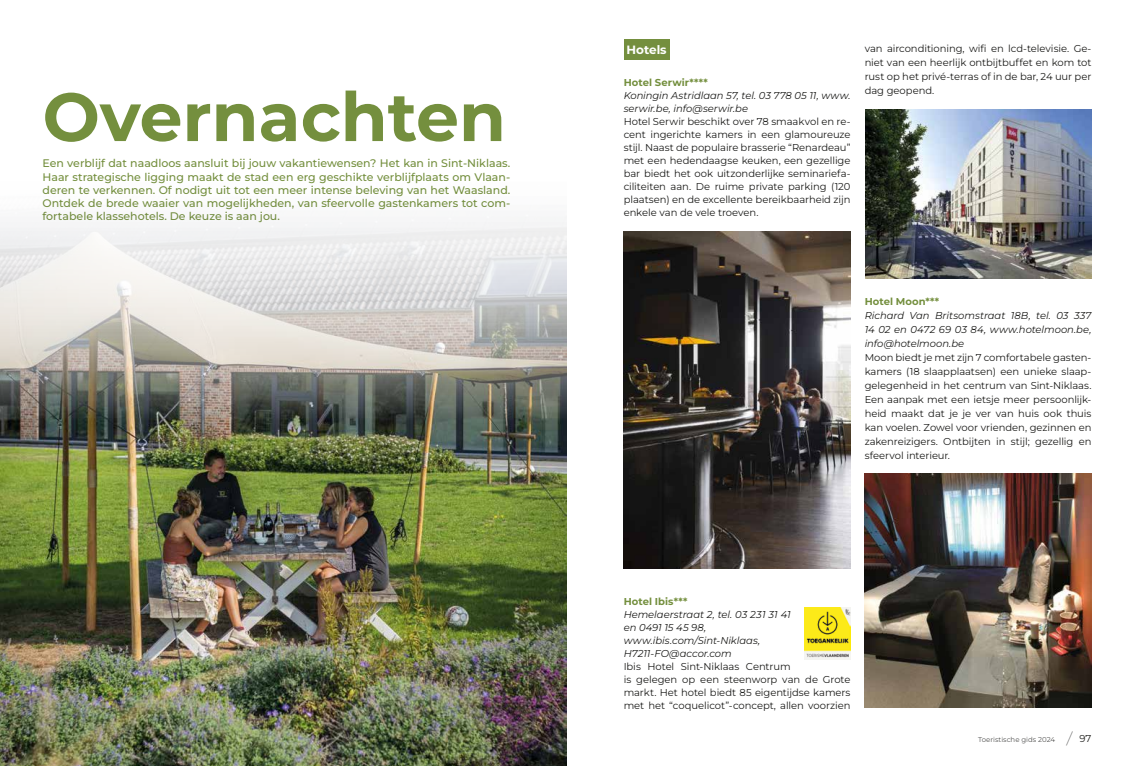
<style>
.page{position:relative;width:1134px;height:766px;background:#fff}
.page>*{position:absolute;margin:0;border:0;box-sizing:border-box;transform-origin:0 0}
.t1{font:700 68px "Montserrat";color:#748f3e}
.t2{font:700 12px "Montserrat";color:#fff}
.t3{font:500 11px/13.2px "Montserrat";color:#748f3e;text-align:justify}
.t4{font:10px/13px "Montserrat";letter-spacing:-.005em;color:#1d1d1b;text-align:justify}
.t5{font:italic 10px/13px "Montserrat";letter-spacing:-.005em;color:#1d1d1b}
.t6{font:700 10px "Montserrat";letter-spacing:.005em;color:#748f3e}
.t7{font:7px "Montserrat";color:#575756}
.s1{font-style:italic;font-size:15px}
.s2{font-size:10px;color:#1d1d1b}
</style>
<div class="page">
<img style="left:0;top:217px;width:567px;height:548px">
<div style="left:624px;top:40px;width:45px;height:20px;background:#748f3e"></div>
<img style="left:624px;top:232px;width:226px;height:336px">
<img style="left:866px;top:109px;width:225px;height:170px">
<img style="left:865px;top:473px;width:226px;height:234px">
<img style="left:805px;top:607px;width:45px;height:52px">
<h1 class="t1" style="left:43px;top:68px;width:465px">Overnachten</h1>
<p class="t3" style="left:43px;top:156px;width:469px">Een verblijf dat naadloos aansluit bij jouw vakantiewensen? Het kan in Sint-Niklaas.<br>Haar strategische ligging maakt de stad een erg geschikte verblijfplaats om Vlaan&shy;deren te verkennen. Of nodigt uit tot een meer intense beleving van het Waasland.<br>Ontdek de brede waaier van mogelijkheden, van sfeervolle gastenkamers tot com&shy;fortabele klassehotels. De keuze is aan jou.</p>
<p class="t2" style="left:626px;top:41px;width:42px">Hotels</p>
<p class="t6" style="left:624px;top:75px;width:86px">Hotel Serwir****</p>
<p class="t5" style="left:624px;top:88px;width:228px">Koningin Astridlaan 57, tel. 03 778 05 11, www. serwir.be, info@serwir.be</p>
<p class="t4" style="left:624px;top:114px;width:228px">Hotel Serwir beschikt over 78 smaakvol en re&shy;cent ingerichte kamers in een glamoureuze stijl. Naast de populaire brasserie “Renardeau” met een hedendaagse keuken, een gezellige bar biedt het ook uitzonderlijke seminariefa&shy;ciliteiten aan. De ruime private parking (120 plaatsen) en de excellente bereikbaarheid zijn enkele van de vele troeven.</p>
<p class="t4" style="left:865px;top:41px;width:228px;line-height:14.1px">van airconditioning, wifi en lcd-televisie. Ge&shy;niet van een heerlijk ontbijtbuffet en kom tot rust op het privé-terras of in de bar, 24 uur per dag geopend.</p>
<p class="t6" style="left:865px;top:294px;width:76px">Hotel Moon***</p>
<p class="t5" style="left:865px;top:308px;width:228px;line-height:14.1px;text-align:justify">Richard Van Britsomstraat 18B, tel. 03 337<br>14 02 en 0472 69 03 84, www.hotelmoon.be, info@hotelmoon.be</p>
<p class="t4" style="left:865px;top:350px;width:228px;line-height:14px">Moon biedt je met zijn 7 comfortabele gasten&shy;kamers (18 slaapplaatsen) een unieke slaap&shy;gelegenheid in het centrum van Sint-Niklaas.<br>Een aanpak met een ietsje meer persoonlijk&shy;heid maakt dat je je ver van huis ook thuis kan voelen. Zowel voor vrienden, gezinnen en zakenreizigers. Ontbijten in stijl; gezellig en sfeervol interieur.</p>
<p class="t6" style="left:624px;top:593px;width:65px">Hotel Ibis***</p>
<p class="t5" style="left:624px;top:607px;width:168px">Hemelaerstraat 2, tel. 03 231 31 41 en 0491 15 45 98, www.ibis.com/Sint-Niklaas,<br>H7211-FO@accor.com</p>
<p class="t4" style="left:624px;top:659px;width:228px;text-align:left">Ibis Hotel Sint-Niklaas Centrum<br>is gelegen op een steenworp van de Grote markt. Het hotel biedt 85 eigentijdse kamers met het “coquelicot”-concept, allen voorzien</p>
<p class="t7" style="left:978px;top:734px;width:115px">Toeristische gids 2024 <span class="s1">/</span> <span class="s2">97</span></p>
</div>
